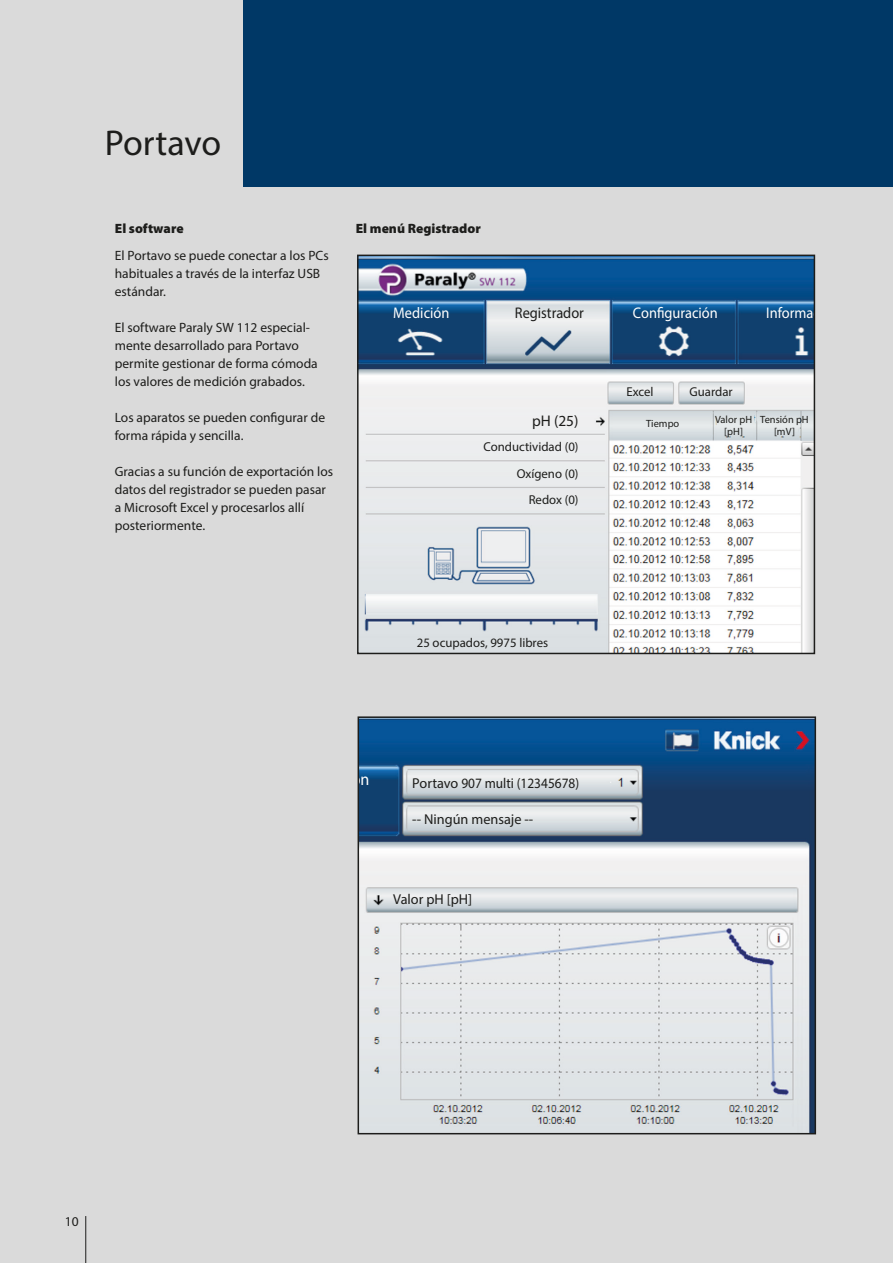
<style>
.page{position:relative;width:893px;height:1263px;background:#fff}
.page>*{position:absolute;margin:0;border:0;box-sizing:border-box;transform-origin:0 0}
.Produktbereich{font:36px "Myriad Pro";letter-spacing:-.005em;color:#1d1d1b}
.t1{font:15.45px "Myriad Pro";color:#fff;scale:.93 1}
.t2{font:15.45px "Myriad Pro";color:#1d1d1b;scale:.93 1}
.t3{font:15.45px "Myriad Pro";color:#1d1d1b}
.t4{font:14.4px "Myriad Pro";color:#1d1d1b}
.Standardtext{font:13.5px/18px "Myriad Pro";color:#1d1d1b}
.Zwischenüberschrift{font:900 13.5px "Myriad Pro";color:#1d1d1b}
.t5{font:12.9px/26.2px "Myriad Pro";color:#1d1d1b;text-align:right}
.t6{font:10.5px/12.6px "Myriad Pro";color:#1d1d1b;text-align:center}
</style>
<div class="page">
<div style="left:0;top:187px;width:893px;height:1076px;background:#dadada"></div>
<div style="left:242px;top:0;width:651px;height:187px;background:#003866"></div>
<img style="left:360px;top:258px;width:452px;height:393px">
<div style="left:357px;top:255px;width:458px;height:399px;border:2px solid #1d1d1b"></div>
<img style="left:361px;top:719px;width:452px;height:412px">
<div style="left:358px;top:716px;width:458px;height:418px;border:2px solid #1d1d1b"></div>
<hr style="left:85px;top:1216px;width:1px;height:47px;background:#1d1d1b">
<div style="left:0;top:0;width:242px;height:187px;background:#dadada"></div>
<p class="Produktbereich" style="left:105px;top:120px;width:118px">Portavo</p>
<p class="Zwischenüberschrift" style="left:115px;top:219px;width:70px">El software</p>
<p class="Standardtext" style="left:115px;top:246px;width:215px">El Portavo se puede conectar a los PCs habituales a través de la interfaz USB estándar.</p>
<p class="Standardtext" style="left:115px;top:318px;width:204px">El software Paraly SW 112 especial&shy;mente desarrollado para Portavo permite gestionar de forma cómoda los valores de medición grabados.</p>
<p class="Standardtext" style="left:115px;top:408px;width:212px">Los aparatos se pueden configurar de forma rápida y sencilla.</p>
<p class="Standardtext" style="left:115px;top:462px;width:220px">Gracias a su función de exportación los datos del registrador se pueden pasar a Microsoft Excel y procesarlos allí posteriormente.</p>
<p class="Zwischenüberschrift" style="left:356px;top:219px;width:127px">El menú Registrador</p>
<p class="t1" style="left:393px;top:303px;width:62px">Medición</p>
<p class="t2" style="left:515px;top:303px;width:76px">Registrador</p>
<p class="t1" style="left:633px;top:303px;width:93px">Configuración</p>
<p class="t1" style="left:766px;top:303px;width:80px">Información</p>
<p class="t3" style="left:532px;top:411px;width:48px">pH (25)</p>
<p class="t5" style="left:483px;top:434px;width:97px">Conductividad (0)<br>Oxígeno (0)<br>Redox (0)</p>
<p class="t5" style="left:626px;top:378px;width:29px">Excel</p>
<p class="t5" style="left:690px;top:378px;width:45px">Guardar</p>
<p class="t6" style="left:646px;top:417px;width:35px">Tiempo</p>
<p class="t6" style="left:715px;top:413px;width:39px">Valor pH [pH]</p>
<p class="t6" style="left:760px;top:413px;width:50px">Tensión pH [mV]</p>
<p class="t5" style="left:417px;top:629px;width:133px">25 ocupados, 9975 libres</p>
<p class="t4" style="left:412px;top:774px;width:168px">Portavo 907 multi (12345678)</p>
<p class="t4" style="left:412px;top:810px;width:122px">-- Ningún mensaje --</p>
<p class="t4" style="left:393px;top:890px;width:81px">Valor pH [pH]</p>
<p class="Standardtext" style="left:65px;top:1212px;width:15px">10</p>
</div>
